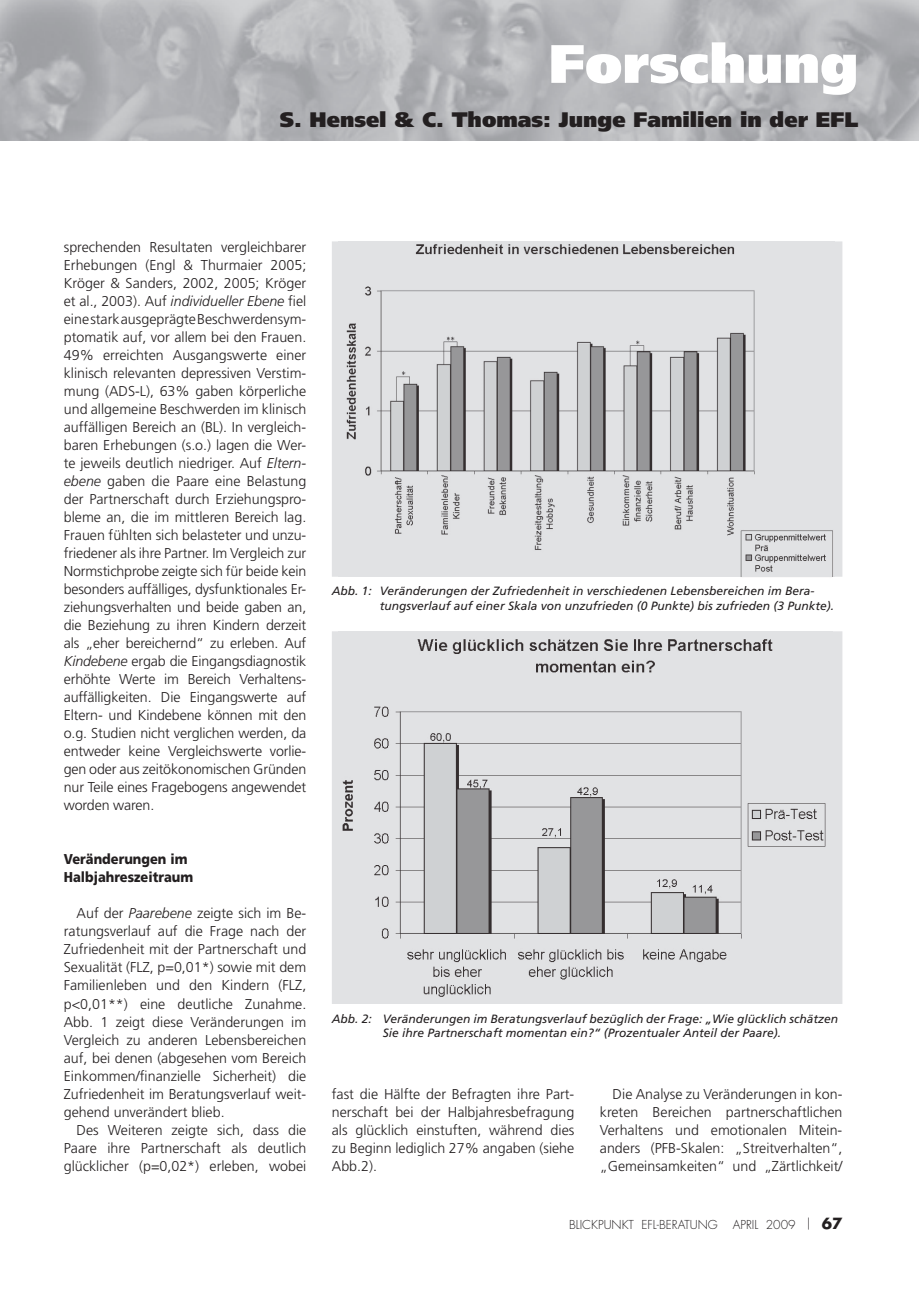
<style>
.page{position:relative;width:919px;height:1289px;background:#fff}
.page>*{position:absolute;margin:0;border:0;box-sizing:border-box;transform-origin:0 0}
.t1{font:900 54px "Frutiger";color:#fff}
.t2{font:900 21px "Frutiger";color:#231f20}
.t3{font:300 14.25px/18px "Frutiger";color:#231f20;text-align:justify}
.t4{font:900 14.25px/18px "Frutiger";color:#231f20;scale:.9 1}
.t5{font:italic 12px/14.4px "Frutiger";color:#231f20}
.t6{font:300 12px "Futura";color:#231f20}
.s1{font-style:italic}
.s2{font-weight:700;font-size:15px}
</style>
<div class="page">
<div style="left:332px;top:241px;width:510px;height:335px;background:#e1e2e4"></div>
<img style="left:338px;top:241px;width:496px;height:335px">
<div style="left:332px;top:631px;width:510px;height:372px;background:#e1e2e4"></div>
<img style="left:338px;top:631px;width:494px;height:372px">
<h1 class="t1" style="left:549px;top:31px;width:311px">Forschung</h1>
<h2 class="t2" style="left:280px;top:106px;width:580px">S. Hensel &amp; C. Thomas: Junge Familien in der EFL</h2>
<p class="t3" style="left:64px;top:238px;width:244px">sprechenden Resultaten vergleichbarer Erhebungen (Engl &amp; Thurmaier 2005; Kröger &amp; Sanders, 2002, 2005; Kröger et al., 2003). Auf <span class="s1">individueller Ebene</span> fiel eine stark ausgeprägte Beschwerdensym&shy;ptomatik auf, vor allem bei den Frauen.<br>49% erreichten Ausgangswerte einer klinisch relevanten depressiven Verstim&shy;mung (ADS-L), 63% gaben körperliche und allgemeine Beschwerden im klinisch auffälligen Bereich an (BL). In vergleich&shy;baren Erhebungen (s.o.) lagen die Wer&shy;te jeweils deutlich niedriger. Auf <span class="s1">Eltern&shy;ebene</span> gaben die Paare eine Belastung der Partnerschaft durch Erziehungspro&shy;bleme an, die im mittleren Bereich lag.<br>Frauen fühlten sich belasteter und unzu&shy;friedener als ihre Partner. Im Vergleich zur Normstichprobe zeigte sich für beide kein besonders auffälliges, dysfunktionales Er&shy;ziehungsverhalten und beide gaben an, die Beziehung zu ihren Kindern derzeit als „eher bereichernd“ zu erleben. Auf <span class="s1">Kindebene</span> ergab die Eingangsdiagnostik erhöhte Werte im Bereich Verhaltens&shy;auffälligkeiten. Die Eingangswerte auf Eltern- und Kindebene können mit den o.g. Studien nicht verglichen werden, da entweder keine Vergleichswerte vorlie&shy;gen oder aus zeitökonomischen Gründen nur Teile eines Fragebogens angewendet worden waren.</p>
<p class="t4" style="left:64px;top:850px;width:145px">Veränderungen im<br>Halbjahreszeitraum</p>
<p class="t3" style="left:64px;top:904px;width:244px;text-indent:13px">Auf der <span class="s1">Paarebene</span> zeigte sich im Be&shy;ratungsverlauf auf die Frage nach der Zufriedenheit mit der Partnerschaft und Sexualität (FLZ, p=0,01*) sowie mit dem Familienleben und den Kindern (FLZ, p&lt;0,01**) eine deutliche Zunahme.<br>Abb. 1 zeigt diese Veränderungen im Vergleich zu anderen Lebensbereichen auf, bei denen (abgesehen vom Bereich Einkommen/finanzielle Sicherheit) die Zufriedenheit im Beratungsverlauf weit&shy;gehend unverändert blieb.</p>
<p class="t3" style="left:64px;top:1120px;width:244px;text-indent:13px">Des Weiteren zeigte sich, dass die Paare ihre Partnerschaft als deutlich glücklicher (p=0,02*) erleben, wobei</p>
<p class="t5" style="left:380px;top:584px;width:456px;text-indent:-48px">Abb. 1: Veränderungen der Zufriedenheit in verschiedenen Lebensbereichen im Bera&shy;tungsverlauf auf einer Skala von unzufrieden (0 Punkte) bis zufrieden (3 Punkte).</p>
<p class="t5" style="left:332px;top:1011px;width:507px;text-align:center">Abb. 2: Veränderungen im Beratungsverlauf bezüglich der Frage: „Wie glücklich schätzen<br>Sie ihre Partnerschaft momentan ein?“ (Prozentualer Anteil der Paare).</p>
<p class="t3" style="left:332px;top:1084px;width:244px">fast die Hälfte der Befragten ihre Part&shy;nerschaft bei der Halbjahresbefragung als glücklich einstuften, während dies zu Beginn lediglich 27% angaben (siehe Abb.2).</p>
<p class="t3" style="left:600px;top:1084px;width:244px;text-indent:13px">Die Analyse zu Veränderungen in kon&shy;kreten Bereichen partnerschaftlichen Verhaltens und emotionalen Mitein&shy;anders (PFB-Skalen: „Streitverhalten“, „Gemeinsamkeiten“ und „Zärtlichkeit/</p>
<p class="t6" style="left:569px;top:1216px;width:275px">BLICKPUNKT EFL-BERATUNG APRIL 2009 | <span class="s2">67</span></p>
</div>
